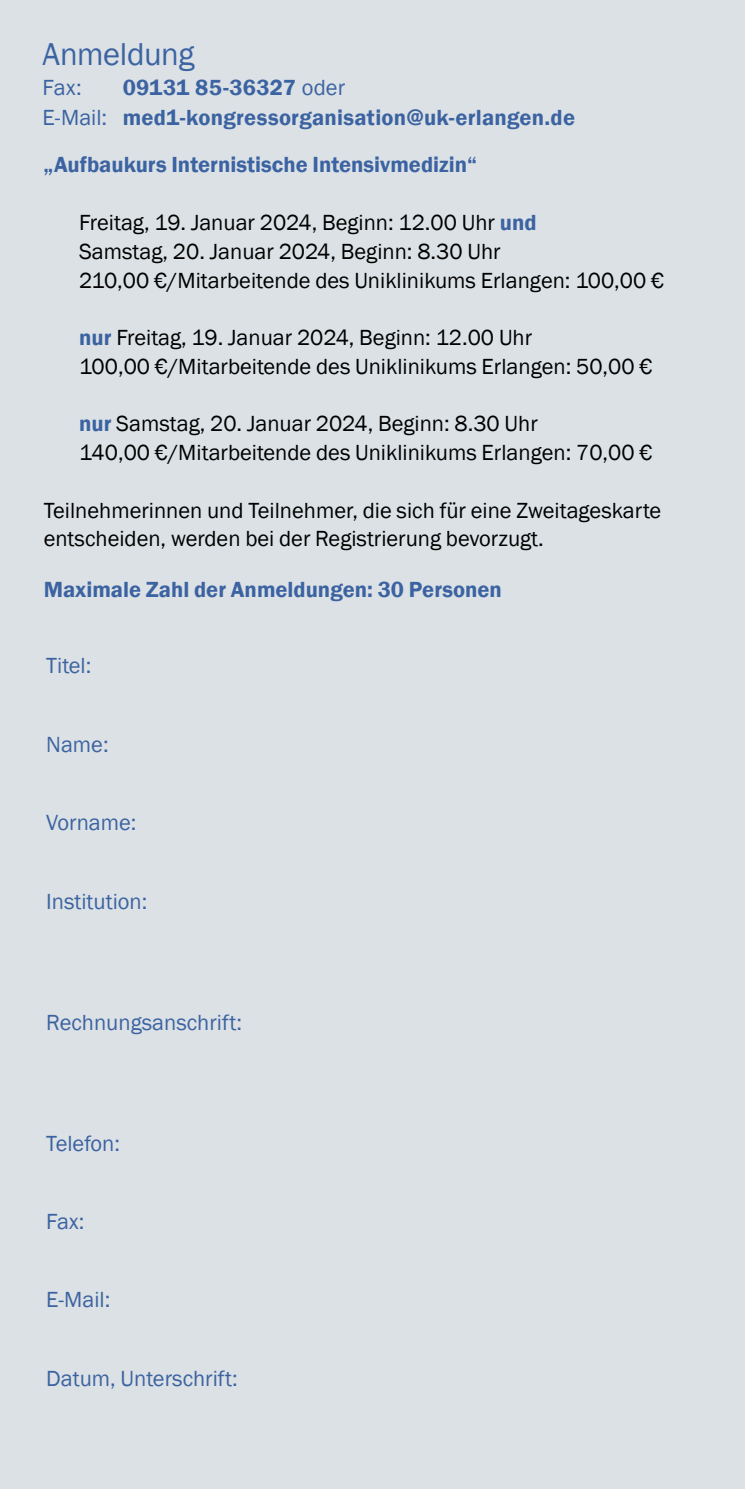
<style>
.page{position:relative;width:745px;height:1489px;background:#fff}
.page>*{position:absolute;margin:0;border:0;box-sizing:border-box;transform-origin:0 0}
.t1{font:32.5px "Franklin Gothic";letter-spacing:-.01em;color:#3c63a1}
.t2{font:22.5px/28.8px "Franklin Gothic";color:#000}
.t3{font:600 22.5px/30px "Franklin Gothic";color:#3c63a1}
.t4{font:22.5px "Franklin Gothic";color:#3c63a1}
.s1{font-weight:400}
.s2{font-weight:600;color:#3c63a1}
</style>
<div class="page">
<div style="left:0;top:0;width:744px;height:1488px;background:#dbe1e5"></div>
<h1 class="t1" style="left:43px;top:34px;width:153px">Anmeldung</h1>
<p class="t4" style="left:43px;top:74px;width:41px">Fax:</p>
<p class="t3" style="left:43px;top:73px;width:533px;text-indent:80px">09131 85-36327 <span class="s1">oder<br>E-Mail:</span> med1-kongressorganisation@uk-erlangen.de</p>
<p class="t3" style="left:44px;top:150px;width:434px">„Aufbaukurs Internistische Intensivmedizin“</p>
<p class="t2" style="left:79px;top:208px;width:586px">Freitag, 19. Januar 2024, Beginn: 12.00 Uhr <span class="s2">und<br></span>Samstag, 20. Januar 2024, Beginn: 8.30 Uhr<br>210,00 €/Mitarbeitende des Uniklinikums Erlangen: 100,00 €</p>
<p class="t2" style="left:79px;top:324px;width:574px"><span class="s2">nur</span> Freitag, 19. Januar 2024, Beginn: 12.00 Uhr<br>100,00 €/Mitarbeitende des Uniklinikums Erlangen: 50,00 €</p>
<p class="t2" style="left:79px;top:410px;width:574px"><span class="s2">nur</span> Samstag, 20. Januar 2024, Beginn: 8.30 Uhr<br>140,00 €/Mitarbeitende des Uniklinikums Erlangen: 70,00 €</p>
<p class="t2" style="left:44px;top:496px;width:618px">Teilnehmerinnen und Teilnehmer, die sich für eine Zweitageskarte entscheiden, werden bei der Registrierung bevorzugt.</p>
<p class="t3" style="left:44px;top:574px;width:459px">Maximale Zahl der Anmeldungen: 30 Personen</p>
<p class="t4" style="left:46px;top:652px;width:47px">Titel:</p>
<p class="t4" style="left:46px;top:730px;width:64px">Name:</p>
<p class="t4" style="left:46px;top:808px;width:92px">Vorname:</p>
<p class="t4" style="left:46px;top:887px;width:103px">Institution:</p>
<p class="t4" style="left:46px;top:1008px;width:197px">Rechnungsanschrift:</p>
<p class="t4" style="left:46px;top:1128px;width:75px">Telefon:</p>
<p class="t4" style="left:46px;top:1207px;width:40px">Fax:</p>
<p class="t4" style="left:46px;top:1285px;width:66px">E-Mail:</p>
<p class="t4" style="left:46px;top:1364px;width:193px">Datum, Unterschrift:</p>
</div>
